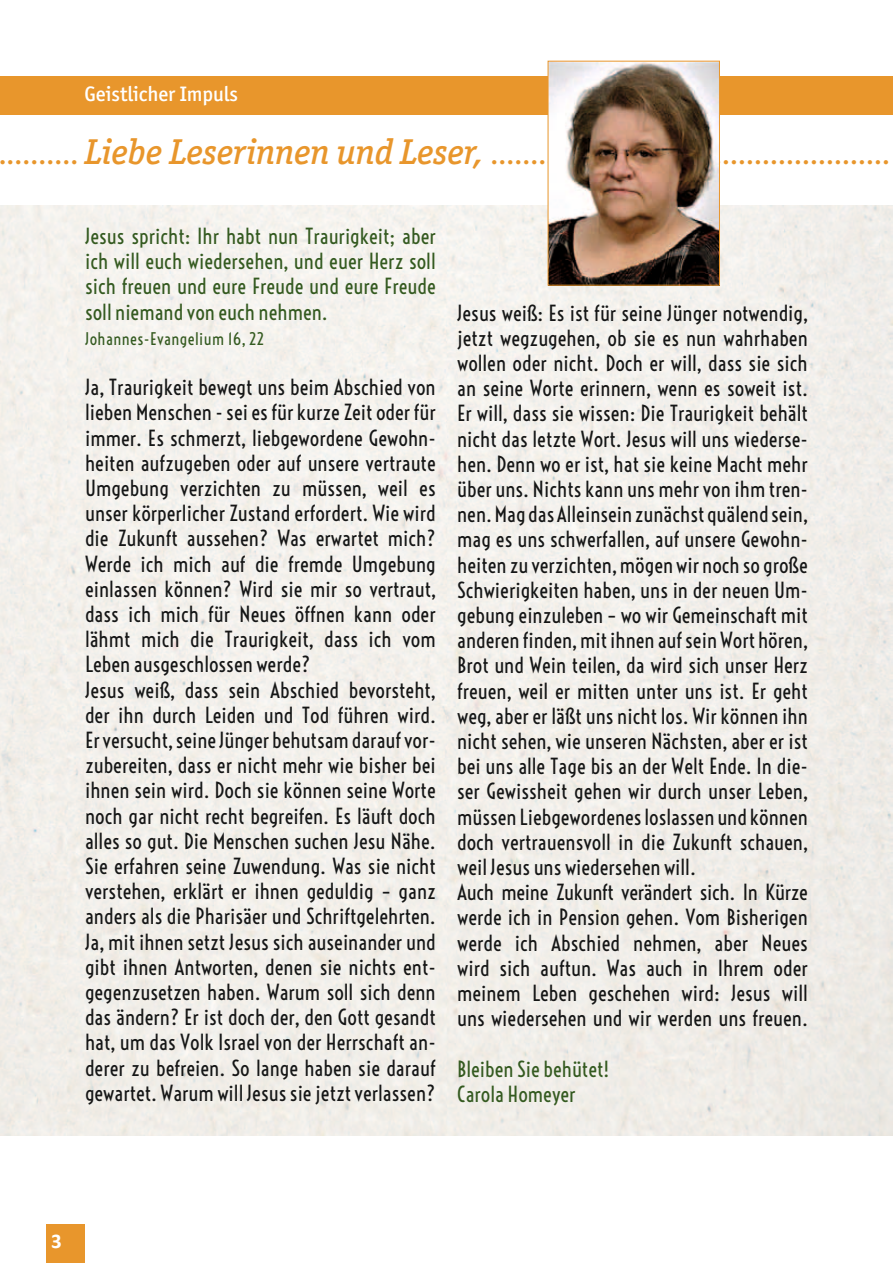
<style>
.page{position:relative;width:893px;height:1263px;background:#fff}
.page>*{position:absolute;margin:0;border:0;box-sizing:border-box;transform-origin:0 0}
.t1{font:27px "Officina Serif ITC Med It";color:#e8962c}
.t2{font:21px/25.2px "Voltaire";letter-spacing:-.005em;color:#151616}
.t3{font:21px/25.2px "Voltaire";letter-spacing:-.005em;color:#345a20;text-align:justify}
.t4{font:500 21px "Officina Sans ITC";color:#fff}
.t5{font:700 21px "Calibri";color:#fff}
.t6{font:16.5px "Voltaire";letter-spacing:.02em;color:#345a20}
.s1{font-size:36px}
</style>
<div class="page">
<div style="left:0;top:205px;width:893px;height:930px;background:#f2efeb"></div>
<div style="left:0;top:77px;width:893px;height:38px;background:#e8962c"></div>
<img style="left:550px;top:63px;width:168px;height:220px">
<div style="left:548px;top:61px;width:172px;height:224px;border:1px solid #e8962c"></div>
<div style="left:46px;top:1225px;width:39px;height:38px;background:#e8962c"></div>
<p class="t4" style="left:84px;top:81px;width:155px">Geistlicher Impuls</p>
<p class="t1" style="left:0;top:139px;width:893px">.......... <span class="s1">Liebe Leserinnen und Leser,</span> ..................................................</p>
<p class="t3" style="left:85px;top:224px;width:352px">Jesus spricht: Ihr habt nun Traurigkeit; aber ich will euch wiedersehen, und euer Herz soll sich freuen und eure Freude und eure Freude soll niemand von euch nehmen.</p>
<p class="t6" style="left:85px;top:328px;width:181px">Johannes-Evangelium 16, 22</p>
<p class="t2" style="left:85px;top:375px;width:352px">Ja, Traurigkeit bewegt uns beim Abschied von lieben Menschen - sei es für kurze Zeit oder für immer. Es schmerzt, liebgewordene Gewohn&shy;heiten aufzugeben oder auf unsere vertraute Umgebung verzichten zu müssen, weil es unser körperlicher Zustand erfordert. Wie wird die Zukunft aussehen? Was erwartet mich?<br>Werde ich mich auf die fremde Umgebung einlassen können? Wird sie mir so vertraut, dass ich mich für Neues öffnen kann oder lähmt mich die Traurigkeit, dass ich vom Leben ausgeschlossen werde?<br>Jesus weiß, dass sein Abschied bevorsteht, der ihn durch Leiden und Tod führen wird.<br>Er versucht, seine Jünger behutsam darauf vor&shy;zubereiten, dass er nicht mehr wie bisher bei ihnen sein wird. Doch sie können seine Worte noch gar nicht recht begreifen. Es läuft doch alles so gut. Die Menschen suchen Jesu Nähe.<br>Sie erfahren seine Zuwendung. Was sie nicht verstehen, erklärt er ihnen geduldig – ganz anders als die Pharisäer und Schriftgelehrten.<br>Ja, mit ihnen setzt Jesus sich auseinander und gibt ihnen Antworten, denen sie nichts ent&shy;gegenzusetzen haben. Warum soll sich denn das ändern? Er ist doch der, den Gott gesandt hat, um das Volk Israel von der Herrschaft an&shy;derer zu befreien. So lange haben sie darauf gewartet. Warum will Jesus sie jetzt verlassen?</p>
<p class="t2" style="left:457px;top:300px;width:352px">Jesus weiß: Es ist für seine Jünger notwendig, jetzt wegzugehen, ob sie es nun wahrhaben wollen oder nicht. Doch er will, dass sie sich an seine Worte erinnern, wenn es soweit ist.<br>Er will, dass sie wissen: Die Traurigkeit behält nicht das letzte Wort. Jesus will uns wiederse&shy;hen. Denn wo er ist, hat sie keine Macht mehr über uns. Nichts kann uns mehr von ihm tren&shy;nen. Mag das Alleinsein zunächst quälend sein, mag es uns schwerfallen, auf unsere Gewohn&shy;heiten zu verzichten, mögen wir noch so große Schwierigkeiten haben, uns in der neuen Um&shy;gebung einzuleben – wo wir Gemeinschaft mit anderen finden, mit ihnen auf sein Wort hören, Brot und Wein teilen, da wird sich unser Herz freuen, weil er mitten unter uns ist. Er geht weg, aber er läßt uns nicht los. Wir können ihn nicht sehen, wie unseren Nächsten, aber er ist bei uns alle Tage bis an der Welt Ende. In die&shy;ser Gewissheit gehen wir durch unser Leben, müssen Liebgewordenes loslassen und können doch vertrauensvoll in die Zukunft schauen, weil Jesus uns wiedersehen will.<br>Auch meine Zukunft verändert sich. In Kürze werde ich in Pension gehen. Vom Bisherigen werde ich Abschied nehmen, aber Neues wird sich auftun. Was auch in Ihrem oder meinem Leben geschehen wird: Jesus will uns wiedersehen und wir werden uns freuen.</p>
<p class="t3" style="left:457px;top:1056px;width:154px">Bleiben Sie behütet!<br>Carola Homeyer</p>
<p class="t5" style="left:51px;top:1228px;width:12px">3</p>
</div>
